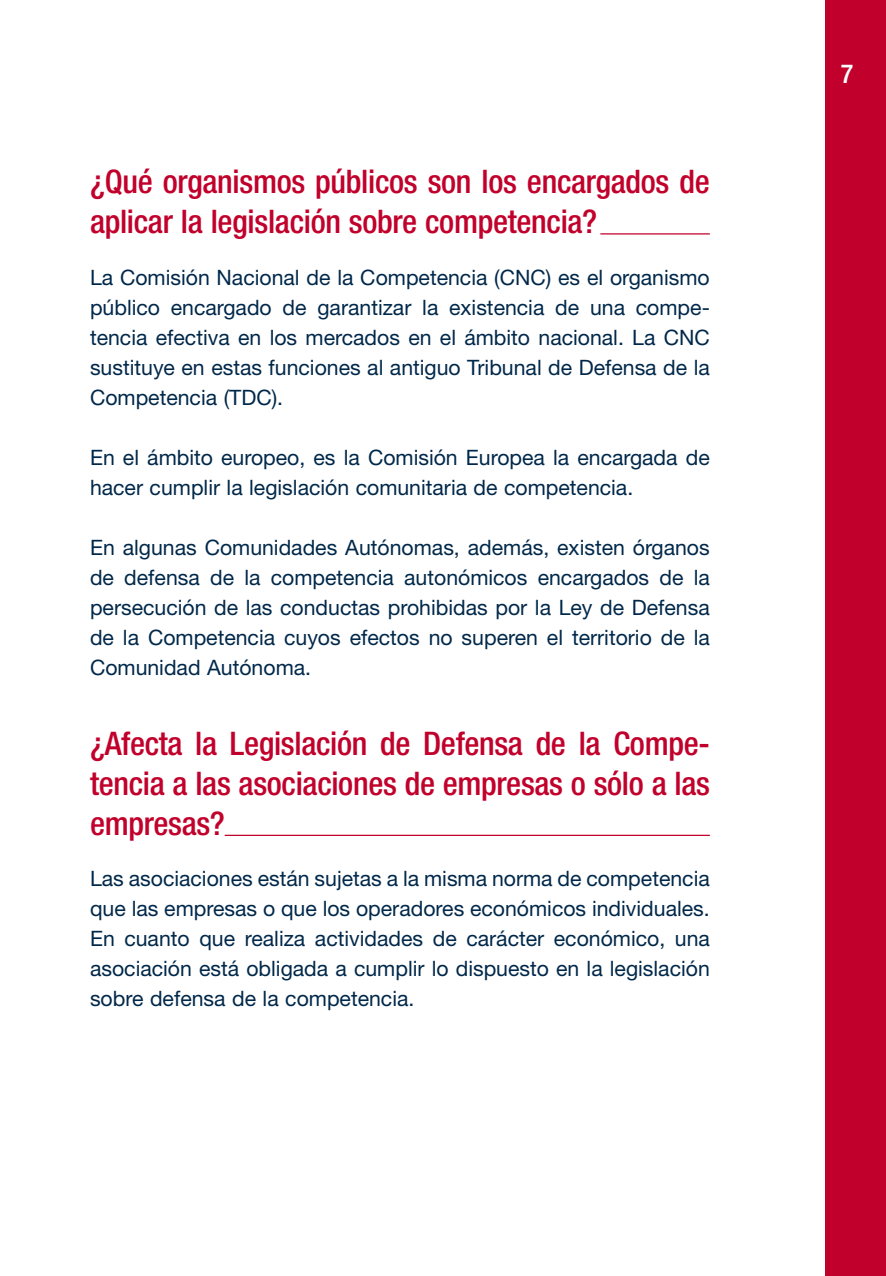
<style>
.page{position:relative;width:886px;height:1276px;background:#fff}
.page>*{position:absolute;margin:0;border:0;box-sizing:border-box;transform-origin:0 0}
.t1{font:500 condensed 32.5px/40px "Helvetica Neue";letter-spacing:-.01em;color:#c1002b}
.t2{font:500 condensed 26.25px "Helvetica Neue";color:#fff}
.t3{font:21.25px/30px "Helvetica Neue";color:#00284a;text-align:justify}
</style>
<div class="page">
<hr style="left:600px;top:233px;width:110px;height:1px;background:#c1002b">
<hr style="left:225px;top:834px;width:485px;height:2px;background:#c1002b">
<div style="left:825px;top:0;width:61px;height:1276px;background:#c1002b"></div>
<h1 class="t1" style="left:90px;top:161px;width:621px">¿Qué organismos públicos son los encargados de aplicar la legislación sobre competencia?</h1>
<p class="t3" style="left:90px;top:262px;width:621px">La Comisión Nacional de la Competencia (CNC) es el organismo público encargado de garantizar la existencia de una compe&shy;tencia efectiva en los mercados en el ámbito nacional. La CNC sustituye en estas funciones al antiguo Tribunal de Defensa de la Competencia (TDC).</p>
<p class="t3" style="left:90px;top:442px;width:621px">En el ámbito europeo, es la Comisión Europea la encargada de hacer cumplir la legislación comunitaria de competencia.</p>
<p class="t3" style="left:90px;top:532px;width:621px">En algunas Comunidades Autónomas, además, existen órganos de defensa de la competencia autonómicos encargados de la persecución de las conductas prohibidas por la Ley de Defensa de la Competencia cuyos efectos no superen el territorio de la Comunidad Autónoma.</p>
<h1 class="t1" style="left:90px;top:723px;width:621px;text-align:justify">¿Afecta la Legislación de Defensa de la Compe&shy;tencia a las asociaciones de empresas o sólo a las empresas?</h1>
<p class="t3" style="left:90px;top:863px;width:621px">Las asociaciones están sujetas a la misma norma de competencia que las empresas o que los operadores económicos individuales.<br>En cuanto que realiza actividades de carácter económico, una asociación está obligada a cumplir lo dispuesto en la legislación sobre defensa de la competencia.</p>
<p class="t2" style="left:841px;top:58px;width:14px">7</p>
</div>
